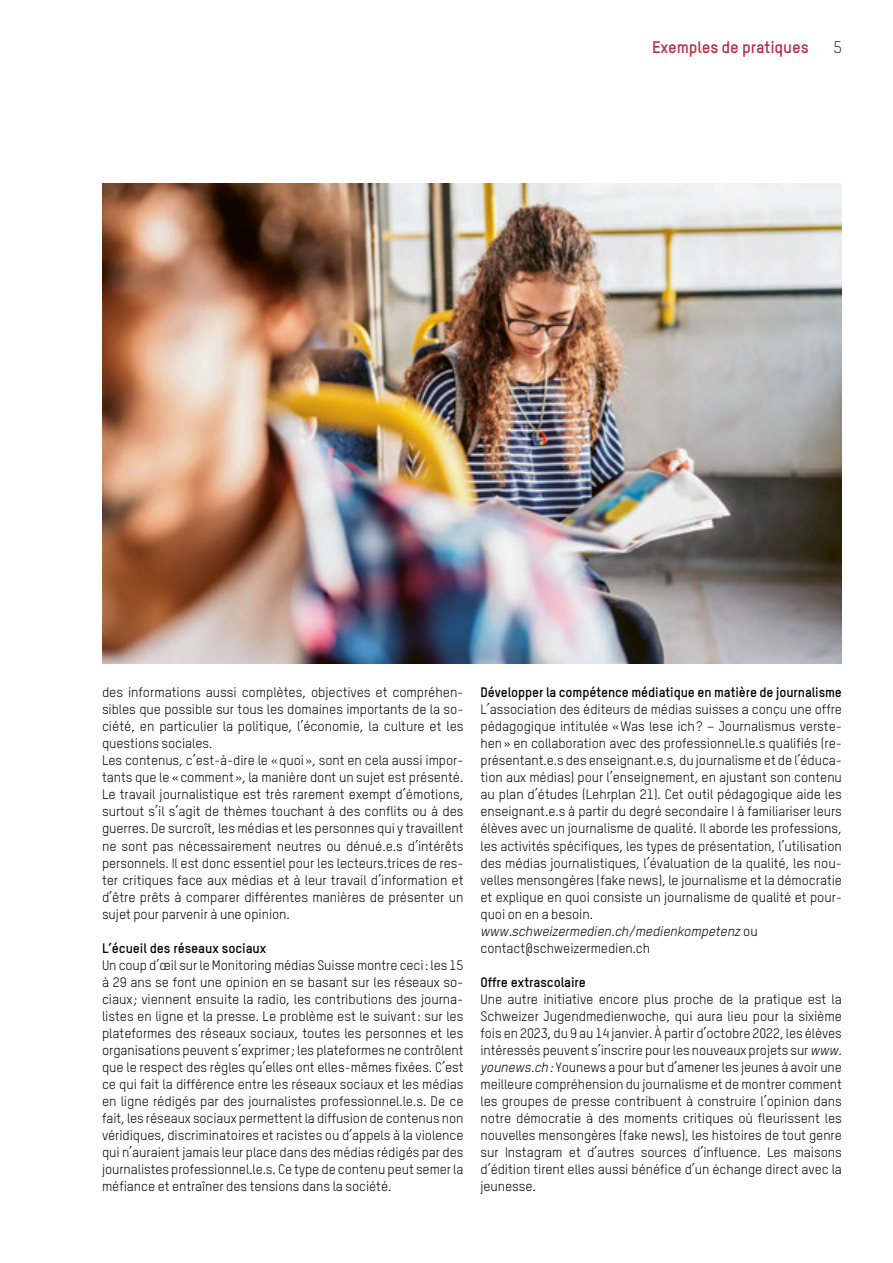
<style>
.page{position:relative;width:893px;height:1263px;background:#fff}
.page>*{position:absolute;margin:0;border:0;box-sizing:border-box;transform-origin:0 0}
.t1{font:700 16.5px "TSTARPRO";letter-spacing:-.005em;color:#b92d47}
.t2{font:300 16.5px "TSTARPRO";color:#000}
.t3{font:13.5px/17px "TSTARPRO";letter-spacing:-.005em;color:#000}
.t4{font:700 13.5px "TSTARPRO";letter-spacing:-.005em;color:#000}
.s1{font-style:italic}
</style>
<div class="page">
<img style="left:102px;top:184px;width:740px;height:479px">
<p class="t1" style="left:652px;top:37px;width:158px">Exemples de pratiques</p>
<p class="t2" style="left:833px;top:38px;width:10px">5</p>
<p class="t3" style="left:102px;top:684px;width:363px">des informations aussi complètes, objectives et compréhen&shy;sibles que possible sur tous les domaines importants de la so&shy;ciété, en particulier la politique, l’économie, la culture et les questions sociales.<br>Les contenus, c’est-à-dire le «quoi», sont en cela aussi impor&shy;tants que le «comment», la manière dont un sujet est présenté.<br>Le travail journalistique est très rarement exempt d’émotions, surtout s’il s’agit de thèmes touchant à des conflits ou à des guerres. De surcroît, les médias et les personnes qui y travaillent ne sont pas nécessairement neutres ou dénué.e.s d’intérêts personnels. Il est donc essentiel pour les lecteurs.trices de res&shy;ter critiques face aux médias et à leur travail d’information et d’être prêts à comparer différentes manières de présenter un sujet pour parvenir à une opinion.</p>
<p class="t4" style="left:102px;top:939px;width:166px">L’écueil des réseaux sociaux</p>
<p class="t3" style="left:102px;top:956px;width:363px;text-align:justify">Un coup d’œil sur le Monitoring médias Suisse montre ceci: les 15 à 29 ans se font une opinion en se basant sur les réseaux so&shy;ciaux ; viennent ensuite la radio, les contributions des journa&shy;listes en ligne et la presse. Le problème est le suivant: sur les plateformes des réseaux sociaux, toutes les personnes et les organisations peuvent s’exprimer; les plateformes ne contrôlent que le respect des règles qu’elles ont elles-mêmes fixées. C’est ce qui fait la différence entre les réseaux sociaux et les médias en ligne rédigés par des journalistes professionnel.le.s. De ce fait, les réseaux sociaux permettent la diffusion de contenus non véridiques, discriminatoires et racistes ou d’appels à la violence qui n’auraient jamais leur place dans des médias rédigés par des journalistes professionnel.le.s. Ce type de contenu peut semer la méfiance et entraîner des tensions dans la société.</p>
<p class="t4" style="left:480px;top:684px;width:363px">Développer la compétence médiatique en matière de journalisme</p>
<p class="t3" style="left:480px;top:701px;width:363px">L’association des éditeurs de médias suisses a conçu une offre pédagogique intitulée «Was lese ich? – Journalismus verste&shy;hen» en collaboration avec des professionnel.le.s qualifiés (re&shy;présentant.e.s des enseignant.e.s, du journalisme et de l’éduca&shy;tion aux médias) pour l’enseignement, en ajustant son contenu au plan d’études (Lehrplan 21). Cet outil pédagogique aide les enseignant.e.s à partir du degré secondaire I à familiariser leurs élèves avec un journalisme de qualité. Il aborde les professions, les activités spécifiques, les types de présentation, l’utilisation des médias journalistiques, l’évaluation de la qualité, les nou&shy;velles mensongères (fake news), le journalisme et la démocratie et explique en quoi consiste un journalisme de qualité et pour&shy;quoi on en a besoin. <span class="s1">www.schweizermedien.ch/medienkompetenz</span> ou contact@schweizermedien.ch</p>
<p class="t4" style="left:480px;top:973px;width:107px">Offre extrascolaire</p>
<p class="t3" style="left:480px;top:990px;width:363px;text-align:justify">Une autre initiative encore plus proche de la pratique est la Schweizer Jugendmedienwoche, qui aura lieu pour la sixième fois en 2023, du 9 au 14 janvier. À partir d’octobre 2022, les élèves intéressés peuvent s’inscrire pour les nouveaux projets sur <span class="s1">www. younews.ch:</span> Younews a pour but d’amener les jeunes à avoir une meilleure compréhension du journalisme et de montrer comment les groupes de presse contribuent à construire l’opinion dans notre démocratie à des moments critiques où fleurissent les nouvelles mensongères (fake news), les histoires de tout genre sur Instagram et d’autres sources d’influence. Les maisons d’édition tirent elles aussi bénéfice d’un échange direct avec la jeunesse.</p>
</div>
